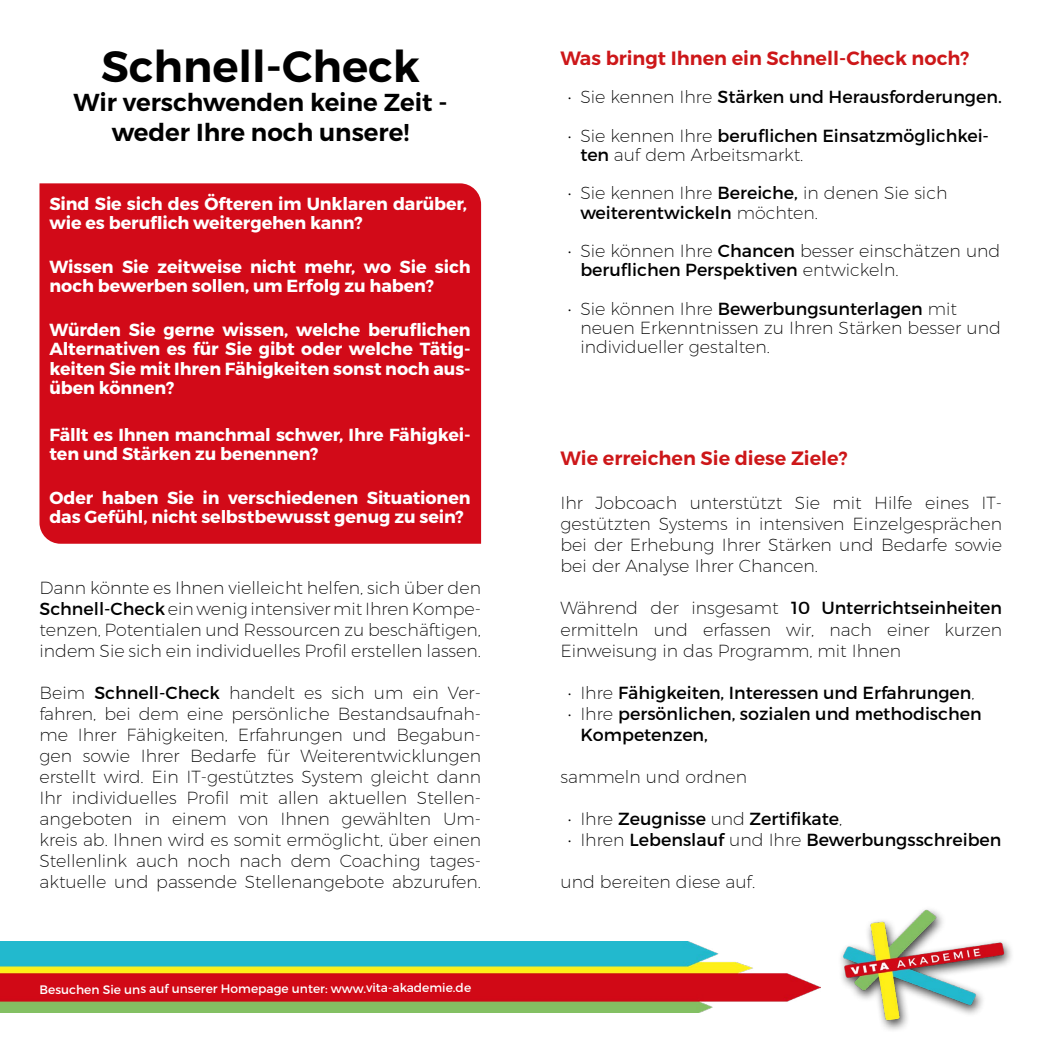
<style>
.page{position:relative;width:1042px;height:1042px;background:#fff}
.page>*{position:absolute;margin:0;border:0;box-sizing:border-box;transform-origin:0 0}
.t1{font:600 43.75px "Montserrat";color:#000}
.t2{font:600 24.5px "Montserrat";color:#000}
.t3{font:600 19.25px "Montserrat";color:#cd1719}
.t4{font:200 17.5px/21px "Montserrat";color:#000}
.Rückseite_Herausgebe{font:700 17.5px/19.2px "Montserrat";letter-spacing:-.005em;color:#fff}
.t5{font:17.5px/21px "Montserrat";color:#000}
.t6{font:12.25px "Montserrat";letter-spacing:-.005em;color:#fff}
.s1{font-weight:400}
.s2{font-weight:200}
</style>
<div class="page">
<img style="left:0;top:941px;width:806px;height:72px">
<div style="left:39px;top:183px;width:442px;height:361px;background:#d20a18"></div>
<img style="left:806px;top:909px;width:206px;height:121px">
<p class="t1" style="left:101px;top:39px;width:320px">Schnell-Check</p>
<p class="t2" style="left:73px;top:88px;width:376px">Wir verschwenden keine Zeit -</p>
<p class="t2" style="left:112px;top:117px;width:299px">weder Ihre noch unsere!</p>
<p class="Rückseite_Herausgebe" style="left:49px;top:194px;width:419px">Sind Sie sich des Öfteren im Unklaren darüber, wie es beruflich weitergehen kann?</p>
<p class="Rückseite_Herausgebe" style="left:49px;top:257px;width:423px">Wissen Sie zeitweise nicht mehr, wo Sie sich noch bewerben sollen, um Erfolg zu haben?</p>
<p class="Rückseite_Herausgebe" style="left:49px;top:320px;width:423px;text-align:justify">Würden Sie gerne wissen, welche beruflichen Alternativen es für Sie gibt oder welche Tätig&shy;keiten Sie mit Ihren Fähigkeiten sonst noch aus&shy;üben können?</p>
<p class="Rückseite_Herausgebe" style="left:49px;top:425px;width:423px">Fällt es Ihnen manchmal schwer, Ihre Fähigkei&shy;ten und Stärken zu benennen?</p>
<p class="Rückseite_Herausgebe" style="left:49px;top:488px;width:423px">Oder haben Sie in verschiedenen Situationen das Gefühl, nicht selbstbewusst genug zu sein?</p>
<p class="t4" style="left:39px;top:577px;width:443px;text-align:justify">Dann könnte es Ihnen vielleicht helfen, sich über den <span class="s1">Schnell-Check</span> ein wenig intensiver mit Ihren Kompe&shy;tenzen, Potentialen und Ressourcen zu beschäftigen, indem Sie sich ein individuelles Profil erstellen lassen.</p>
<p class="t4" style="left:39px;top:682px;width:443px;text-align:justify">Beim <span class="s1">Schnell-Check</span> handelt es sich um ein Ver&shy;fahren, bei dem eine persönliche Bestandsaufnah&shy;me Ihrer Fähigkeiten, Erfahrungen und Begabun&shy;gen sowie Ihrer Bedarfe für Weiterentwicklungen erstellt wird. Ein IT-gestütztes System gleicht dann Ihr individuelles Profil mit allen aktuellen Stellen&shy;angeboten in einem von Ihnen gewählten Um&shy;kreis ab. Ihnen wird es somit ermöglicht, über einen Stellenlink auch noch nach dem Coaching tages&shy;aktuelle und passende Stellenangebote abzurufen.</p>
<p class="t6" style="left:40px;top:981px;width:433px">Besuchen Sie uns auf unserer Homepage unter: www.vita-akademie.de</p>
<p class="t3" style="left:560px;top:46px;width:410px">Was bringt Ihnen ein Schnell-Check noch?</p>
<p class="t5" style="left:568px;top:86px;width:435px"><span class="s2">• Sie kennen Ihre</span> Stärken und Herausforderungen.</p>
<p class="t4" style="left:580px;top:125px;width:410px;line-height:19.2px;text-indent:-12px">• Sie kennen Ihre <span class="s1">beruflichen Einsatzmöglichkei&shy;ten</span> auf dem Arbeitsmarkt.</p>
<p class="t4" style="left:580px;top:183px;width:369px;line-height:19.2px;text-indent:-12px">• Sie kennen Ihre <span class="s1">Bereiche,</span> in denen Sie sich <span class="s1">weiterentwickeln</span> möchten.</p>
<p class="t4" style="left:580px;top:241px;width:421px;line-height:19.2px;text-indent:-12px">• Sie können Ihre <span class="s1">Chancen</span> besser einschätzen und <span class="s1">beruflichen Perspektiven</span> entwickeln.</p>
<p class="t4" style="left:580px;top:299px;width:422px;line-height:19.2px;text-indent:-12px">• Sie können Ihre <span class="s1">Bewerbungsunterlagen</span> mit neuen Erkenntnissen zu Ihren Stärken besser und individueller gestalten.</p>
<p class="t3" style="left:560px;top:446px;width:289px">Wie erreichen Sie diese Ziele?</p>
<p class="t4" style="left:560px;top:492px;width:443px;text-align:justify">Ihr Jobcoach unterstützt Sie mit Hilfe eines IT&shy;gestützten Systems in intensiven Einzelgesprächen bei der Erhebung Ihrer Stärken und Bedarfe sowie bei der Analyse Ihrer Chancen.</p>
<p class="t4" style="left:560px;top:597px;width:443px;text-align:justify">Während der insgesamt <span class="s1">10 Unterrichtseinheiten </span>ermitteln und erfassen wir, nach einer kurzen Einweisung in das Programm, mit Ihnen</p>
<p class="t5" style="left:568px;top:682px;width:408px"><span class="s2">• Ihre</span> Fähigkeiten, Interessen und Erfahrungen<span class="s2">,</span></p>
<p class="t5" style="left:580px;top:703px;width:403px;text-indent:-12px"><span class="s2">• Ihre</span> persönlichen, sozialen und methodischen<br>Kompetenzen,</p>
<p class="t4" style="left:560px;top:765px;width:188px">sammeln und ordnen</p>
<p class="t5" style="left:568px;top:808px;width:276px"><span class="s2">• Ihre</span> Zeugnisse <span class="s2">und</span> Zertifikate<span class="s2">,</span></p>
<p class="t5" style="left:568px;top:829px;width:435px"><span class="s2">• Ihren</span> Lebenslauf <span class="s2">und Ihre</span> Bewerbungsschreiben</p>
<p class="t4" style="left:560px;top:870px;width:196px">und bereiten diese auf.</p>
</div>
